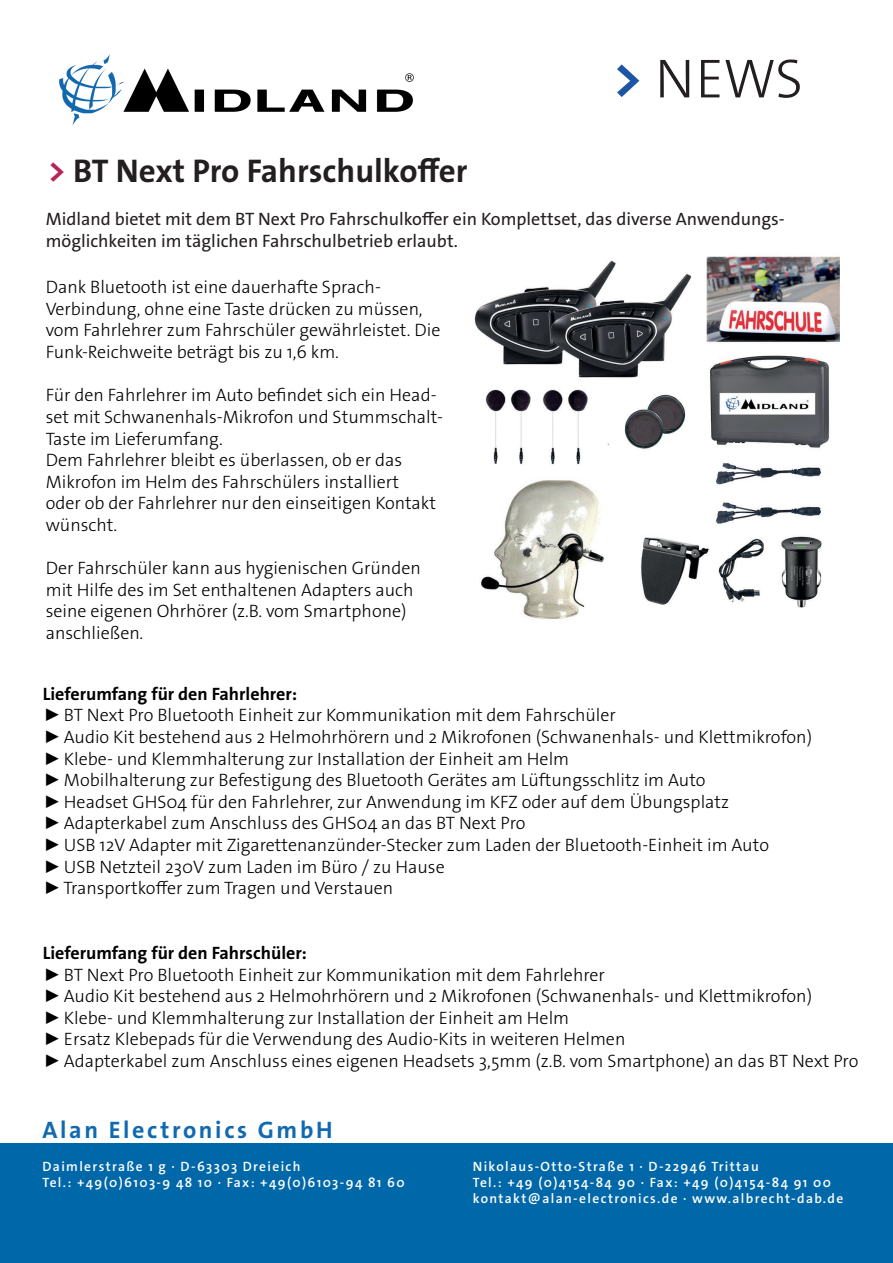
<style>
.page{position:relative;width:893px;height:1263px;background:#fff}
.page>*{position:absolute;margin:0;border:0;box-sizing:border-box;transform-origin:0 0}
.t1{font:300 55.5px "The Sans Os F";color:#231f20}
.t2{font:700 33px "The Sans Os F";color:#231f20}
.t3{font:700 24px "The Sans Os F";letter-spacing:.11em;color:#116aaf}
.t4{font:300 18px/21.6px "The Sans Os F";color:#000001}
.t5{font:18px/21.6px "The Sans Os F";color:#231f20}
.t6{font:700 18px "The Sans Os F";color:#000001}
.t7{font:600 13.5px/16.2px "The Sans Os F";letter-spacing:.1em;color:#fff}
.s1{font-weight:700;color:#1e56a6}
.s2{color:#b62654}
</style>
<div class="page">
<div style="left:0;top:1144px;width:893px;height:119px;background:#0068a9"></div>
<img style="left:59px;top:54px;width:355px;height:72px">
<img style="left:474px;top:256px;width:366px;height:364px">
<h1 class="t1" style="left:612px;top:43px;width:192px"><span class="s1">&gt;</span> NEWS</h1>
<h2 class="t2" style="left:48px;top:149px;width:421px"><span class="s2">&gt;</span> BT Next Pro Fahrschulkoffer</h2>
<p class="t5" style="left:46px;top:208px;width:741px">Midland bietet mit dem BT Next Pro Fahrschulkoffer ein Komplettset, das diverse Anwendungs&shy;möglichkeiten im täglichen Fahrschulbetrieb erlaubt.</p>
<p class="t4" style="left:46px;top:277px;width:396px">Dank Bluetooth ist eine dauerhafte Sprach-Verbindung, ohne eine Taste drücken zu müssen, vom Fahrlehrer zum Fahrschüler gewährleistet. Die Funk-Reichweite beträgt bis zu 1,6 km.</p>
<p class="t4" style="left:46px;top:385px;width:399px">Für den Fahrlehrer im Auto befindet sich ein Head&shy;set mit Schwanenhals-Mikrofon und Stummschalt-Taste im Lieferumfang.<br>Dem Fahrlehrer bleibt es überlassen, ob er das Mikrofon im Helm des Fahrschülers installiert<br>oder ob der Fahrlehrer nur den einseitigen Kontakt wünscht.</p>
<p class="t4" style="left:46px;top:557px;width:377px">Der Fahrschüler kann aus hygienischen Gründen mit Hilfe des im Set enthaltenen Adapters auch seine eigenen Ohrhörer (z.B. vom Smartphone) anschließen.</p>
<p class="t6" style="left:43px;top:682px;width:256px">Lieferumfang für den Fahrlehrer:</p>
<p class="t4" style="left:43px;top:705px;width:771px">► BT Next Pro Bluetooth Einheit zur Kommunikation mit dem Fahrschüler<br>► Audio Kit bestehend aus 2 Helmohrhörern und 2 Mikrofonen (Schwanenhals- und Klettmikrofon) ► Klebe- und Klemmhalterung zur Installation der Einheit am Helm<br>► Mobilhalterung zur Befestigung des Bluetooth Gerätes am Lüftungsschlitz im Auto<br>► Headset GHS04 für den Fahrlehrer, zur Anwendung im KFZ oder auf dem Übungsplatz<br>► Adapterkabel zum Anschluss des GHS04 an das BT Next Pro<br>► USB 12V Adapter mit Zigarettenanzünder-Stecker zum Laden der Bluetooth-Einheit im Auto<br>► USB Netzteil 230V zum Laden im Büro / zu Hause<br>► Transportkoffer zum Tragen und Verstauen</p>
<p class="t6" style="left:43px;top:941px;width:266px">Lieferumfang für den Fahrschüler:</p>
<p class="t4" style="left:43px;top:964px;width:817px">► BT Next Pro Bluetooth Einheit zur Kommunikation mit dem Fahrlehrer<br>► Audio Kit bestehend aus 2 Helmohrhörern und 2 Mikrofonen (Schwanenhals- und Klettmikrofon)<br>► Klebe- und Klemmhalterung zur Installation der Einheit am Helm<br>► Ersatz Klebepads für die Verwendung des Audio-Kits in weiteren Helmen<br>► Adapterkabel zum Anschluss eines eigenen Headsets 3,5mm (z.B. vom Smartphone) an das BT Next Pro</p>
<h3 class="t3" style="left:43px;top:1114px;width:292px">Alan Electronics GmbH</h3>
<p class="t7" style="left:43px;top:1158px;width:364px">Daimlerstraße 1 g · D-63303 Dreieich<br>Tel.: +49(0)6103-9 48 10 · Fax: +49(0)6103-94 81 60</p>
<p class="t7" style="left:473px;top:1158px;width:372px">Nikolaus-Otto-Straße 1 · D-22946 Trittau<br>Tel.: +49 (0)4154-84 90 · Fax: +49 (0)4154-84 91 00 kontakt@alan-electronics.de · www.albrecht-dab.de</p>
</div>
